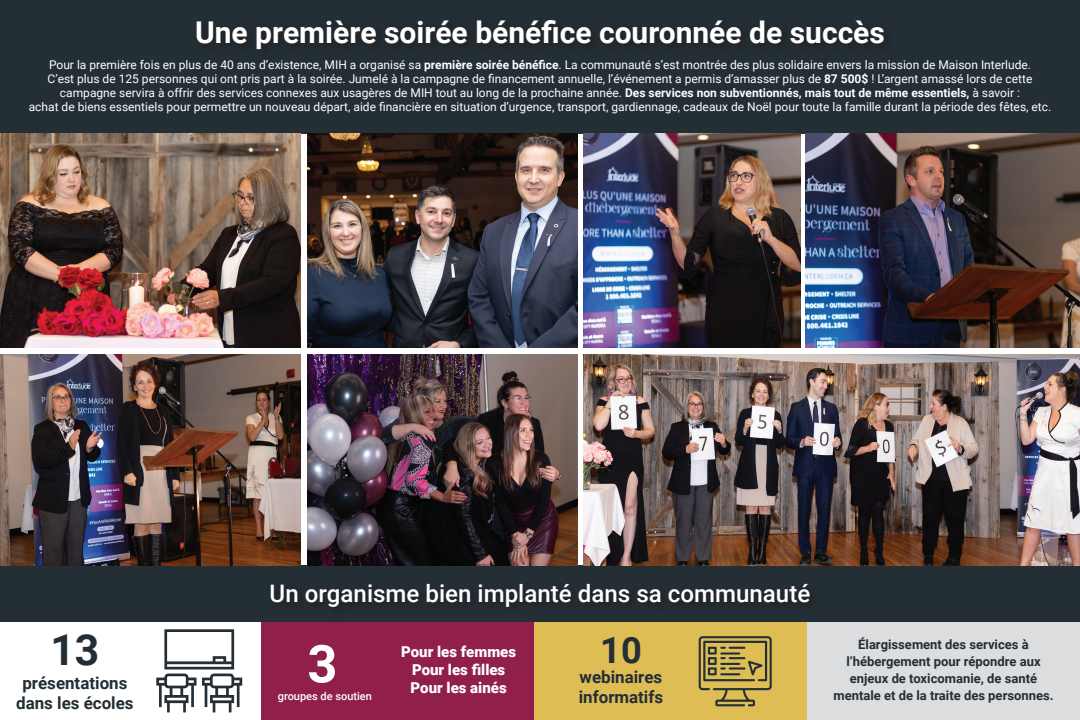
<style>
.page{position:relative;width:1080px;height:720px;background:#fff}
.page>*{position:absolute;margin:0;border:0;box-sizing:border-box;transform-origin:0 0}
.t1{font:700 52.4px "Roboto";color:#fff}
.t2{font:700 42.8px "Roboto";color:#232e35}
.t3{font:700 36.3px "Roboto";color:#232e35}
.t4{font:700 30px "Roboto";color:#fff}
.t5{font:500 24.1px "Roboto";color:#fff}
.t6{font:700 16.9px/20.3px "Roboto";color:#232e35}
.t7{font:900 15px/18px "Roboto";color:#fff;text-align:center}
.t8{font:700 13px/17px "Roboto";color:#232e35;text-align:center}
.t9{font:12px/14px "Roboto";color:#fff;text-align:center}
.t10{font:500 11px "Roboto";color:#fff}
.s1{font-weight:700}
</style>
<div class="page">
<div style="left:0;top:0;width:1080px;height:134px;background:#232e35"></div>
<div style="left:0;top:565px;width:1080px;height:57px;background:#232e35"></div>
<div style="left:194px;top:17px;width:699px;height:41px;background:#232b31"></div>
<img style="left:0;top:134px;width:301px;height:214px">
<img style="left:583px;top:134px;width:218px;height:214px">
<img style="left:806px;top:134px;width:274px;height:214px">
<img style="left:0;top:354px;width:301px;height:211px">
<img style="left:583px;top:354px;width:497px;height:211px">
<img style="left:307px;top:134px;width:270px;height:214px">
<img style="left:307px;top:354px;width:270px;height:211px">
<div style="left:261px;top:622px;width:273px;height:98px;background:#902049"></div>
<div style="left:534px;top:622px;width:273px;height:98px;background:#dfbd55"></div>
<div style="left:807px;top:622px;width:273px;height:98px;background:#dcdddf"></div>
<svg style="left:156px;top:629px;width:86px;height:83px"></svg>
<svg style="left:699px;top:636px;width:73px;height:70px"></svg>
<h3 class="t4" style="left:195px;top:11px;width:691px">Une première soirée bénéfice couronnée de succès</h3>
<p class="t9" style="left:29px;top:57px;width:1024px">Pour la première fois en plus de 40 ans d’existence, MIH a organisé sa <span class="s1">première soirée bénéfice</span>. La communauté s’est montrée des plus solidaire envers la mission de Maison Interlude.<br>C’est plus de 125 personnes qui ont pris part à la soirée. Jumelé à la campagne de financement annuelle, l’événement a permis d’amasser plus de <span class="s1">87 500$</span> ! L’argent amassé lors de cette campagne servira à offrir des services connexes aux usagères de MIH tout au long de la prochaine année. <span class="s1">Des services non subventionnés, mais tout de même essentiels,</span> à savoir :<br>achat de biens essentiels pour permettre un nouveau départ, aide financière en situation d’urgence, transport, gardiennage, cadeaux de Noël pour toute la famille durant la période des fêtes, etc.</p>
<h2 class="t2" style="left:50px;top:620px;width:51px">13</h2>
<h3 class="t6" style="left:22px;top:672px;width:107px">présentations</h3>
<h3 class="t6" style="left:16px;top:692px;width:119px">dans les écoles</h3>
<h3 class="t5" style="left:270px;top:576px;width:542px">Un organisme bien implanté dans sa communauté</h3>
<h1 class="t1" style="left:307px;top:627px;width:32px">3</h1>
<p class="t10" style="left:278px;top:689px;width:96px">groupes de soutien</p>
<p class="t7" style="left:401px;top:642px;width:116px">Pour les femmes<br>Pour les filles<br>Pour les ainés</p>
<h3 class="t3" style="left:600px;top:624px;width:43px">10</h3>
<h3 class="t6" style="left:579px;top:666px;width:86px">webinaires informatifs</h3>
<p class="t8" style="left:833px;top:635px;width:222px">Élargissement des services à l’hébergement pour répondre aux enjeux de toxicomanie, de santé mentale et de la traite des personnes.</p>
</div>
